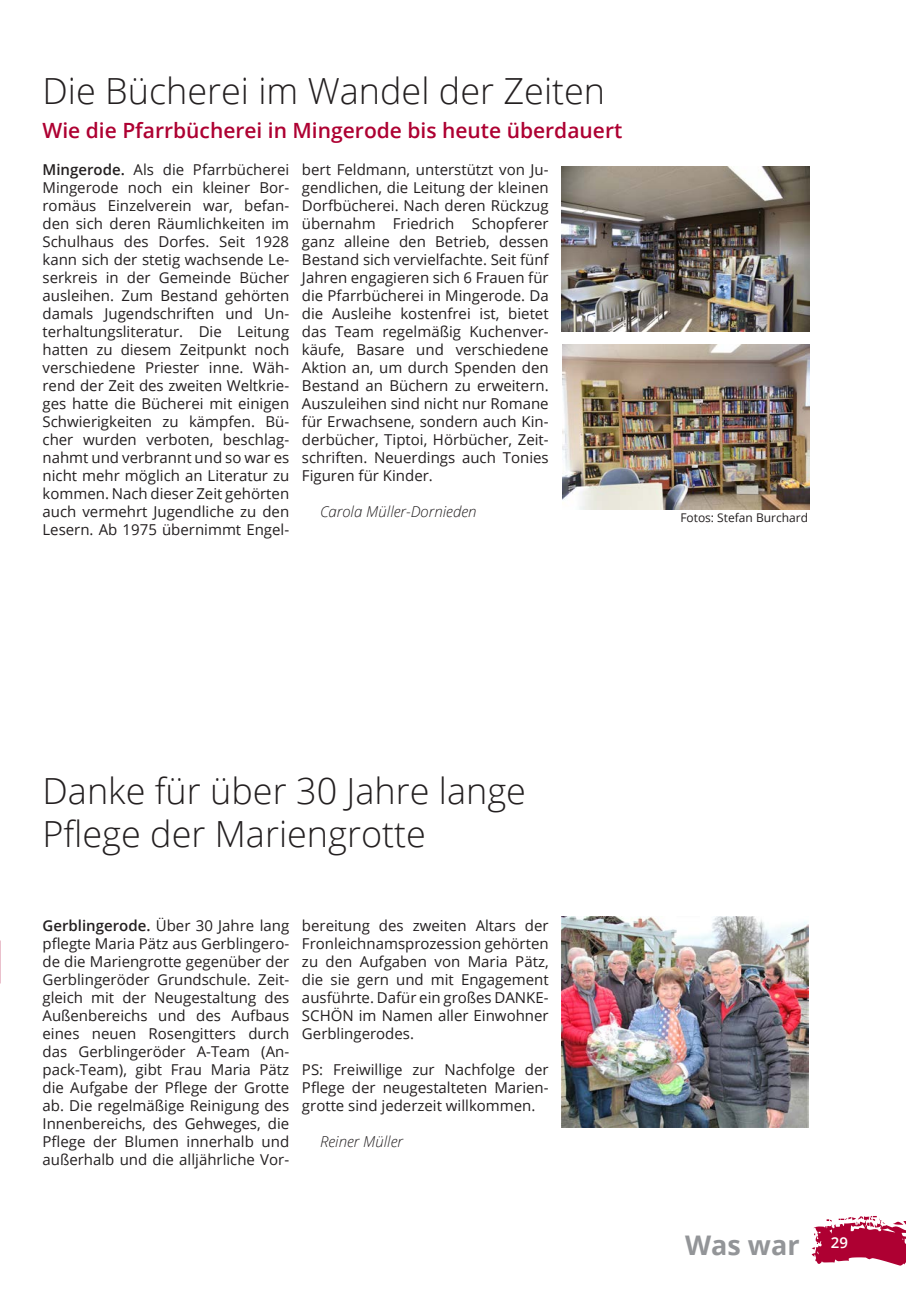
<style>
.page{position:relative;width:906px;height:1289px;background:#fff}
.page>*{position:absolute;margin:0;border:0;box-sizing:border-box;transform-origin:0 0}
.t1{font:300 36px/43.2px "Open Sans";color:#231f20}
.t2{font:700 27px "Open Sans";color:#939598}
.t3{font:600 21px "Open Sans";color:#ae0032}
.t4{font:15px/18px "Open Sans";color:#231f20;text-align:justify}
.t5{font:italic 300 15px "Open Sans";color:#231f20}
.t6{font:600 15px "Open Sans";color:#fff}
.t7{font:12px "Open Sans";color:#231f20}
.s1{font-weight:600}
</style>
<div class="page">
<svg style="left:811px;top:1216px;width:95px;height:49px"></svg>
<img style="left:561px;top:916px;width:247px;height:211px">
<img style="left:561px;top:166px;width:248px;height:165px">
<img style="left:562px;top:345px;width:247px;height:164px">
<h1 class="t1" style="left:43px;top:68px;width:564px">Die Bücherei im Wandel der Zeiten</h1>
<h3 class="t3" style="left:43px;top:116px;width:581px">Wie die Pfarrbücherei in Mingerode bis heute überdauert</h3>
<p class="t4" style="left:43px;top:160px;width:248px"><span class="s1">Mingerode.</span> Als die Pfarrbücherei Mingerode noch ein kleiner Bor&shy;romäus Einzelverein war, befan&shy;den sich deren Räumlichkeiten im Schulhaus des Dorfes. Seit 1928 kann sich der stetig wachsende Le&shy;serkreis in der Gemeinde Bücher ausleihen. Zum Bestand gehörten damals Jugendschriften und Un&shy;terhaltungsliteratur. Die Leitung hatten zu diesem Zeitpunkt noch verschiedene Priester inne. Wäh&shy;rend der Zeit des zweiten Weltkrie&shy;ges hatte die Bücherei mit einigen Schwierigkeiten zu kämpfen. Bü&shy;cher wurden verboten, beschlag&shy;nahmt und verbrannt und so war es nicht mehr möglich an Literatur zu kommen. Nach dieser Zeit gehörten auch vermehrt Jugendliche zu den Lesern. Ab 1975 übernimmt Engel-</p>
<p class="t4" style="left:302px;top:160px;width:248px">bert Feldmann, unterstützt von Ju&shy;gendlichen, die Leitung der kleinen Dorfbücherei. Nach deren Rückzug übernahm Friedrich Schopferer ganz alleine den Betrieb, dessen Bestand sich vervielfachte. Seit fünf Jahren engagieren sich 6 Frauen für die Pfarrbücherei in Mingerode. Da die Ausleihe kostenfrei ist, bietet das Team regelmäßig Kuchenver&shy;käufe, Basare und verschiedene Aktion an, um durch Spenden den Bestand an Büchern zu erweitern.<br>Auszuleihen sind nicht nur Romane für Erwachsene, sondern auch Kin&shy;derbücher, Tiptoi, Hörbücher, Zeit&shy;schriften. Neuerdings auch Tonies Figuren für Kinder.</p>
<p class="t5" style="left:320px;top:501px;width:158px">Carola Müller-Dornieden</p>
<p class="t7" style="left:680px;top:509px;width:129px">Fotos: Stefan Burchard</p>
<h1 class="t1" style="left:43px;top:768px;width:485px">Danke für über 30 Jahre lange<br>Pflege der Mariengrotte</h1>
<p class="t4" style="left:43px;top:916px;width:248px"><span class="s1">Gerblingerode.</span> Über 30 Jahre lang pflegte Maria Pätz aus Gerblingero&shy;de die Mariengrotte gegenüber der Gerblingeröder Grundschule. Zeit&shy;gleich mit der Neugestaltung des Außenbereichs und des Aufbaus eines neuen Rosengitters durch das Gerblingeröder A-Team (An&shy;pack-Team), gibt Frau Maria Pätz die Aufgabe der Pflege der Grotte ab. Die regelmäßige Reinigung des Innenbereichs, des Gehweges, die Pflege der Blumen innerhalb und außerhalb und die alljährliche Vor-</p>
<p class="t4" style="left:302px;top:916px;width:248px">bereitung des zweiten Altars der Fronleichnamsprozession gehörten zu den Aufgaben von Maria Pätz, die sie gern und mit Engagement ausführte. Dafür ein großes DANKE-SCHÖN im Namen aller Einwohner Gerblingerodes.</p>
<p class="t4" style="left:302px;top:1060px;width:248px">PS: Freiwillige zur Nachfolge der Pflege der neugestalteten Marien&shy;grotte sind jederzeit willkommen.</p>
<p class="t5" style="left:320px;top:1131px;width:85px">Reiner Müller</p>
<h2 class="t2" style="left:685px;top:1226px;width:116px">Was war</h2>
<p class="t6" style="left:830px;top:1231px;width:19px">29</p>
</div>
